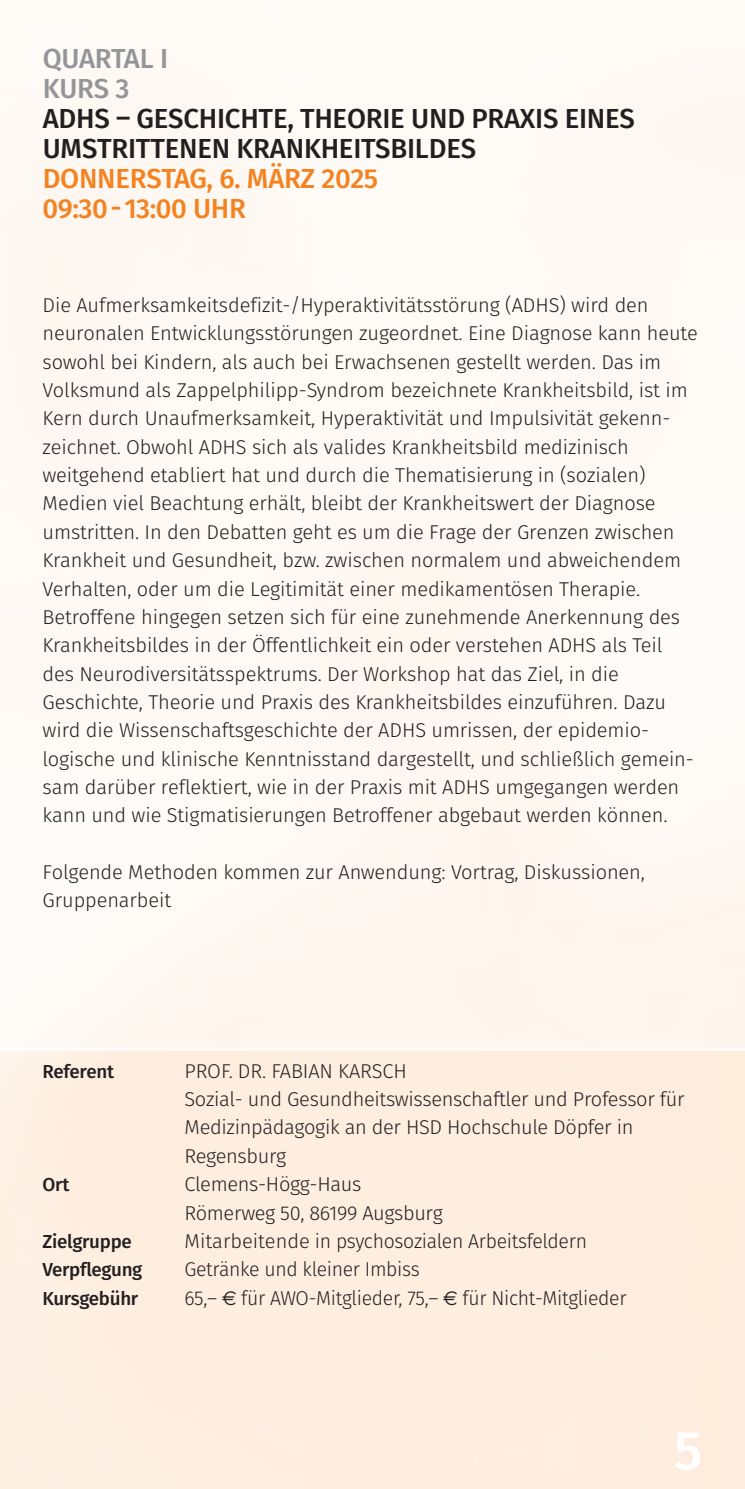
<style>
.page{position:relative;width:745px;height:1489px;background:#fff}
.page>*{position:absolute;margin:0;border:0;box-sizing:border-box;transform-origin:0 0}
.t1{font:500 55px "Fira Sans";color:#fff}
.t2{font:500 27.5px "Fira Sans";letter-spacing:-.01em;color:#231f20}
.t3{font:500 27.5px "Fira Sans";letter-spacing:-.01em;color:#f58220}
.t4{font:500 27.5px "Fira Sans";letter-spacing:-.01em;color:#939598}
.t5{font:300 20px/28.2px "Fira Sans";letter-spacing:-.005em;color:#231f20}
.t6{font:500 18.75px "Fira Sans";letter-spacing:-.015em;color:#231f20}
.s1{font-family:"Euro Sans";font-weight:400}
</style>
<div class="page">
<div style="left:0;top:1050px;width:744px;height:438px;background:#feeee0"></div>
<p class="t4" style="left:43px;top:47px;width:127px">QUARTAL I</p>
<p class="t4" style="left:43px;top:78px;width:88px">KURS 3</p>
<p class="t2" style="left:43px;top:107px;width:593px">ADHS – GESCHICHTE, THEORIE UND PRAXIS EINES</p>
<p class="t2" style="left:43px;top:138px;width:434px">UMSTRITTENEN KRANKHEITSBILDES</p>
<p class="t3" style="left:43px;top:167px;width:337px">DONNERSTAG, 6. MÄRZ 2025</p>
<p class="t3" style="left:43px;top:198px;width:205px">09:30-13:00 UHR</p>
<p class="t5" style="left:43px;top:292px;width:656px">Die Aufmerksamkeitsdefizit-/Hyperaktivitätsstörung (ADHS) wird den neuronalen Entwicklungsstörungen zugeordnet. Eine Diagnose kann heute sowohl bei Kindern, als auch bei Erwachsenen gestellt werden. Das im Volksmund als Zappelphilipp-Syndrom bezeichnete Krankheitsbild, ist im Kern durch Unaufmerksamkeit, Hyperaktivität und Impulsivität gekenn&shy;zeichnet. Obwohl ADHS sich als valides Krankheitsbild medizinisch weitgehend etabliert hat und durch die Thematisierung in (sozialen)<br>Medien viel Beachtung erhält, bleibt der Krankheitswert der Diagnose umstritten. In den Debatten geht es um die Frage der Grenzen zwischen Krankheit und Gesundheit, bzw. zwischen normalem und abweichendem Verhalten, oder um die Legitimität einer medikamentösen Therapie.<br>Betroffene hingegen setzen sich für eine zunehmende Anerkennung des Krankheitsbildes in der Öffentlichkeit ein oder verstehen ADHS als Teil des Neurodiversitätsspektrums. Der Workshop hat das Ziel, in die Geschichte, Theorie und Praxis des Krankheitsbildes einzuführen. Dazu wird die Wissenschaftsgeschichte der ADHS umrissen, der epidemio - logische und klinische Kenntnisstand dargestellt, und schließlich gemein&shy;sam darüber reflektiert, wie in der Praxis mit ADHS umgegangen werden kann und wie Stigmatisierungen Betroffener abgebaut werden können.</p>
<p class="t5" style="left:43px;top:859px;width:603px">Folgende Methoden kommen zur Anwendung: Vortrag, Diskussionen,<br>Gruppenarbeit</p>
<p class="t6" style="left:43px;top:1063px;width:73px">Referent</p>
<p class="t6" style="left:43px;top:1176px;width:29px">Ort</p>
<p class="t6" style="left:43px;top:1233px;width:91px">Zielgruppe</p>
<p class="t6" style="left:43px;top:1261px;width:101px">Verpflegung</p>
<p class="t6" style="left:43px;top:1290px;width:97px">Kursgebühr</p>
<p class="t5" style="left:184px;top:1058px;width:224px">PROF. DR. FABIAN KARSCH</p>
<p class="t5" style="left:184px;top:1086px;width:501px">Sozial- und Gesundheitswissenschaftler und Professor für<br>Medizinpädagogik an der HSD Hochschule Döpfer in<br>Regensburg</p>
<p class="t5" style="left:184px;top:1171px;width:178px">Clemens-Högg-Haus</p>
<p class="t5" style="left:184px;top:1199px;width:260px">Römerweg 50, 86199 Augsburg</p>
<p class="t5" style="left:184px;top:1228px;width:404px">Mitarbeitende in psychosozialen Arbeitsfeldern</p>
<p class="t5" style="left:184px;top:1256px;width:237px">Getränke und kleiner Imbiss</p>
<p class="t5" style="left:184px;top:1284px;width:443px">65,– <span class="s1">€</span> für AWO-Mitglieder, 75,– <span class="s1">€</span> für Nicht-Mitglieder</p>
<p class="t1" style="left:673px;top:1427px;width:30px">5</p>
</div>
